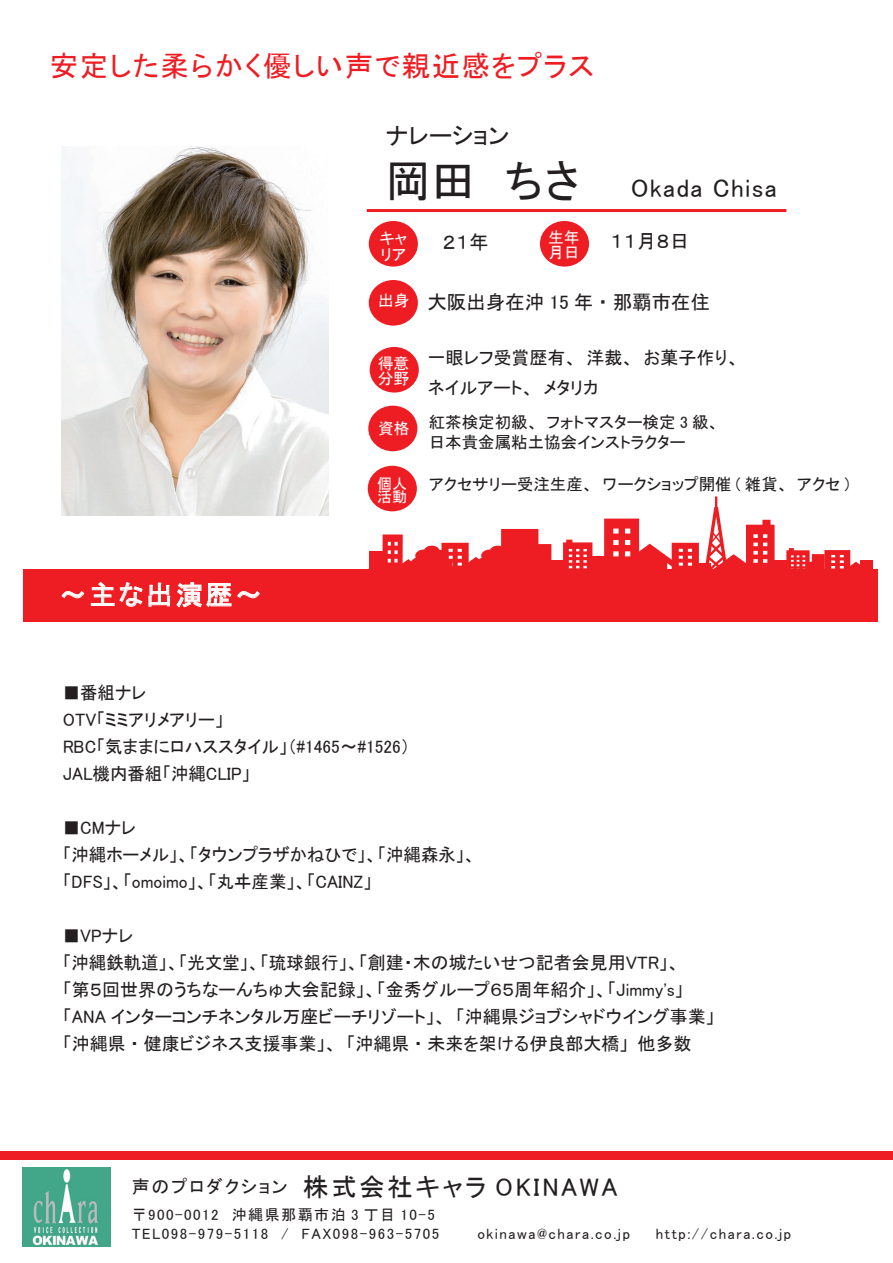
<style>
.page{position:relative;width:893px;height:1263px;background:#fff}
.page>*{position:absolute;margin:0;border:0;box-sizing:border-box;transform-origin:0 0}
.t1{font:28.5px "MS P Gothic";letter-spacing:.05em;color:#ee1d23}
.t2{font:27px "MS P Gothic";letter-spacing:.1em;color:#fff}
.t3{font:25.5px "MS P Gothic";letter-spacing:.1em;color:#231f20}
.t4{font:25.5px "MS P Gothic";letter-spacing:.05em;color:#231f20}
.t5{font:24px "MS P Gothic";color:#231f20}
.t6{font:19.5px "MS P Gothic";color:#231f20}
.t7{font:18px/27px "MS P Gothic";color:#231f20}
.t8{font:16.5px/19.5px "MS P Gothic";color:#231f20}
.t9{font:15.9px/15.6px "MS P Gothic";color:#fff}
.t10{font:15px/19.5px "MS P Gothic";letter-spacing:.1em;color:#231f20}
.t11{font:15px/13.5px "MS P Gothic";color:#fff}
.s1{font-size:45px}
.s2{font-size:18px}
</style>
<div class="page">
<hr style="left:367px;top:209px;width:419px;height:3px;background:#ee1d23">
<div style="left:540px;top:221px;width:49px;height:46px;background:#ee1d23;border-radius:50%"></div>
<div style="left:369px;top:280px;width:49px;height:46px;background:#ee1d23;border-radius:50%"></div>
<div style="left:370px;top:347px;width:49px;height:46px;background:#ee1d23;border-radius:50%"></div>
<div style="left:368px;top:406px;width:49px;height:45px;background:#ee1d23;border-radius:50%"></div>
<div style="left:368px;top:466px;width:49px;height:45px;background:#ee1d23;border-radius:50%"></div>
<div style="left:369px;top:221px;width:49px;height:46px;background:#ee1d23;border-radius:50%"></div>
<div style="left:23px;top:569px;width:854px;height:52px;background:#ee1d23"></div>
<div style="left:551px;top:560px;width:15px;height:20px;background:#ee1d23"></div>
<div style="left:369px;top:551px;width:15px;height:29px;background:#ee1d23"></div>
<div style="left:774px;top:560px;width:15px;height:20px;background:#ee1d23"></div>
<div style="left:860px;top:560px;width:12px;height:20px;background:#ee1d23"></div>
<div style="left:590px;top:557px;width:15px;height:23px;background:#ee1d23"></div>
<svg style="left:382px;top:529px;width:169px;height:40px"></svg>
<svg style="left:563px;top:540px;width:29px;height:29px"></svg>
<svg style="left:786px;top:548px;width:74px;height:21px"></svg>
<svg style="left:604px;top:496px;width:171px;height:73px"></svg>
<svg style="left:61px;top:591px;width:24px;height:8px"></svg>
<svg style="left:91px;top:582px;width:79px;height:25px"></svg>
<svg style="left:176px;top:582px;width:84px;height:26px"></svg>
<div style="left:0;top:1151px;width:893px;height:9px;background:#ee1d23"></div>
<img style="left:61px;top:146px;width:268px;height:369px">
<img style="left:22px;top:1167px;width:89px;height:80px">
<h1 class="t1" style="left:50px;top:52px;width:546px">安定した柔らかく優しい声で親近感をプラス</h1>
<h3 class="t5" style="left:386px;top:123px;width:125px">ナレーション</h3>
<h3 class="t4" style="left:386px;top:175px;width:393px"><span class="s1">岡田　ちさ</span> Okada Chisa</h3>
<p class="t6" style="left:442px;top:232px;width:48px">２１年</p>
<p class="t6" style="left:610px;top:231px;width:81px">１１月８日</p>
<p class="t9" style="left:548px;top:229px;width:33px">生年月日</p>
<p class="t9" style="left:379px;top:230px;width:29px">キャリア</p>
<h2 class="t2" style="left:60px;top:581px;width:204px">～主な出演歴～</h2>
<p class="t9" style="left:378px;top:293px;width:33px">出身</p>
<p class="t9" style="left:378px;top:356px;width:33px;line-height:15px">得意分野</p>
<p class="t9" style="left:378px;top:421px;width:33px">資格</p>
<p class="t11" style="left:377px;top:476px;width:31px">個人活動</p>
<p class="t6" style="left:427px;top:292px;width:284px">大阪出身在沖 15 年・那覇市在住</p>
<p class="t7" style="left:428px;top:342px;width:314px;line-height:30px">一眼レフ受賞歴有、洋裁、お菓子作り、ネイルアート、メタリカ</p>
<p class="t8" style="left:429px;top:412px;width:292px">紅茶検定初級、フォトマスター検定 3 級、日本貴金属粘土協会インストラクター</p>
<p class="t8" style="left:429px;top:474px;width:422px">アクセサリー受注生産、ワークショップ開催 ( 雑貨、アクセ )</p>
<p class="t7" style="left:63px;top:678px;width:348px">■番組ナレ<br>OTV「ミミアリメアリー」<br>RBC「気ままにロハススタイル」（#1465〜#1526）<br>JAL機内番組「沖縄CLIP」</p>
<p class="t7" style="left:63px;top:813px;width:415px">■CMナレ<br>「沖縄ホーメル」、「タウンプラザかねひで」、「沖縄森永」、「DFS」、「omoimo」、「丸ヰ産業」、「CAINZ」</p>
<p class="t7" style="left:63px;top:921px;width:654px">■VPナレ<br>「沖縄鉄軌道」、「光文堂」、「琉球銀行」、「創建・木の城たいせつ記者会見用VTR」、<br>「第５回世界のうちなーんちゅ大会記録」、「金秀グループ６５周年紹介」、「Jimmy's」「ANA インターコンチネンタル万座ビーチリゾート」、「沖縄県ジョブシャドウイング事業」「沖縄県・健康ビジネス支援事業」、「沖縄県・未来を架ける伊良部大橋」他多数</p>
<h3 class="t3" style="left:132px;top:1174px;width:487px"><span class="s2">声のプロダクション　</span>株式会社キャラ OKINAWA</h3>
<p class="t10" style="left:132px;top:1205px;width:309px">〒900-0012　沖縄県那覇市泊 3 丁目 10-5<br>TEL098-979-5118　/　FAX098-963-5705</p>
<p class="t10" style="left:477px;top:1224px;width:154px">okinawa@chara.co.jp</p>
<p class="t10" style="left:656px;top:1224px;width:137px">http://chara.co.jp</p>
</div>
